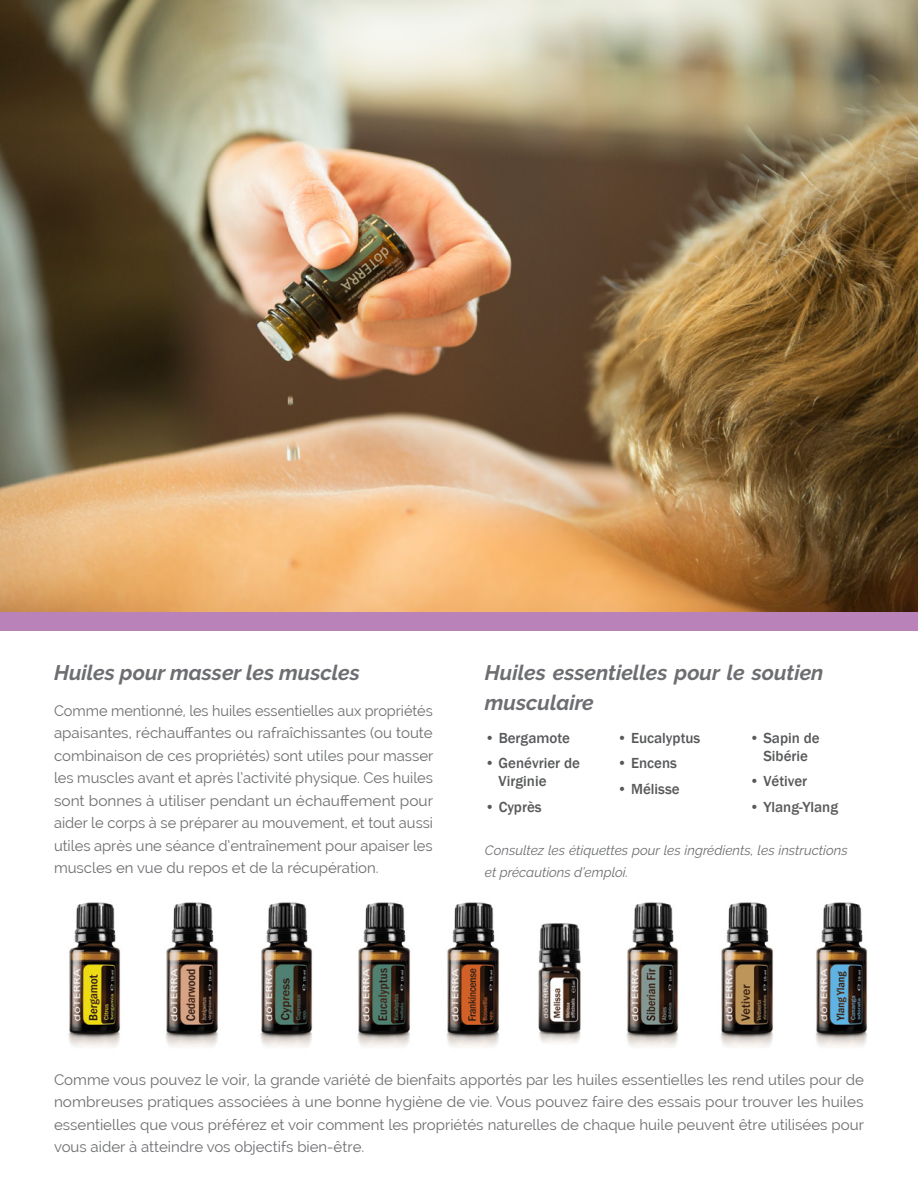
<style>
.page{position:relative;width:918px;height:1188px;background:#fff}
.page>*{position:absolute;margin:0;border:0;box-sizing:border-box;transform-origin:0 0}
.t1{font:italic 700 21px/30px "Raleway";color:#6d6e71}
.t2{font:15px/22.5px "Raleway";color:#6d6e71;text-align:justify}
.t3{font:500 15px/18px "Franklin Gothic";color:#58595b}
.t4{font:italic 13.5px/22.5px "Raleway";color:#6d6e71}
</style>
<div class="page">
<img style="left:0;top:0;width:918px;height:612px">
<img style="left:447px;top:902px;width:53px;height:145px">
<img style="left:68px;top:902px;width:53px;height:145px">
<img style="left:166px;top:902px;width:52px;height:145px">
<img style="left:260px;top:902px;width:53px;height:145px">
<img style="left:721px;top:902px;width:53px;height:145px">
<img style="left:358px;top:902px;width:53px;height:145px">
<img style="left:538px;top:923px;width:43px;height:120px">
<img style="left:626px;top:902px;width:53px;height:145px">
<img style="left:815px;top:902px;width:53px;height:145px">
<div style="left:0;top:612px;width:918px;height:19px;background:#b983ba"></div>
<h1 class="t1" style="left:54px;top:657px;width:307px">Huiles pour masser les muscles</h1>
<p class="t2" style="left:54px;top:699px;width:381px">Comme mentionné, les huiles essentielles aux propriétés apaisantes, réchauffantes ou rafraîchissantes (ou toute combinaison de ces propriétés) sont utiles pour masser les muscles avant et après l’activité physique. Ces huiles sont bonnes à utiliser pendant un échauffement pour aider le corps à se préparer au mouvement, et tout aussi utiles après une séance d’entraînement pour apaiser les muscles en vue du repos et de la récupération.</p>
<h1 class="t1" style="left:485px;top:657px;width:340px">Huiles essentielles pour le soutien musculaire</h1>
<p class="t3" style="left:485px;top:729px;width:86px">• Bergamote</p>
<p class="t3" style="left:499px;top:754px;width:83px;text-indent:-14px">• Genévrier de<br>Virginie</p>
<p class="t3" style="left:485px;top:798px;width:58px">• Cyprès</p>
<p class="t3" style="left:617px;top:729px;width:85px">• Eucalyptus</p>
<p class="t3" style="left:617px;top:754px;width:61px">• Encens</p>
<p class="t3" style="left:617px;top:780px;width:64px">• Mélisse</p>
<p class="t3" style="left:750px;top:729px;width:72px;text-align:center">• Sapin de<br>Sibérie</p>
<p class="t3" style="left:750px;top:772px;width:59px">• Vétiver</p>
<p class="t3" style="left:750px;top:798px;width:90px">• Ylang-Ylang</p>
<p class="t4" style="left:485px;top:839px;width:364px">Consultez les étiquettes pour les ingrédients, les instructions et précautions d’emploi.</p>
<p class="t2" style="left:54px;top:1068px;width:812px">Comme vous pouvez le voir, la grande variété de bienfaits apportés par les huiles essentielles les rend utiles pour de nombreuses pratiques associées à une bonne hygiène de vie. Vous pouvez faire des essais pour trouver les huiles essentielles que vous préférez et voir comment les propriétés naturelles de chaque huile peuvent être utilisées pour vous aider à atteindre vos objectifs bien-être.</p>
</div>
